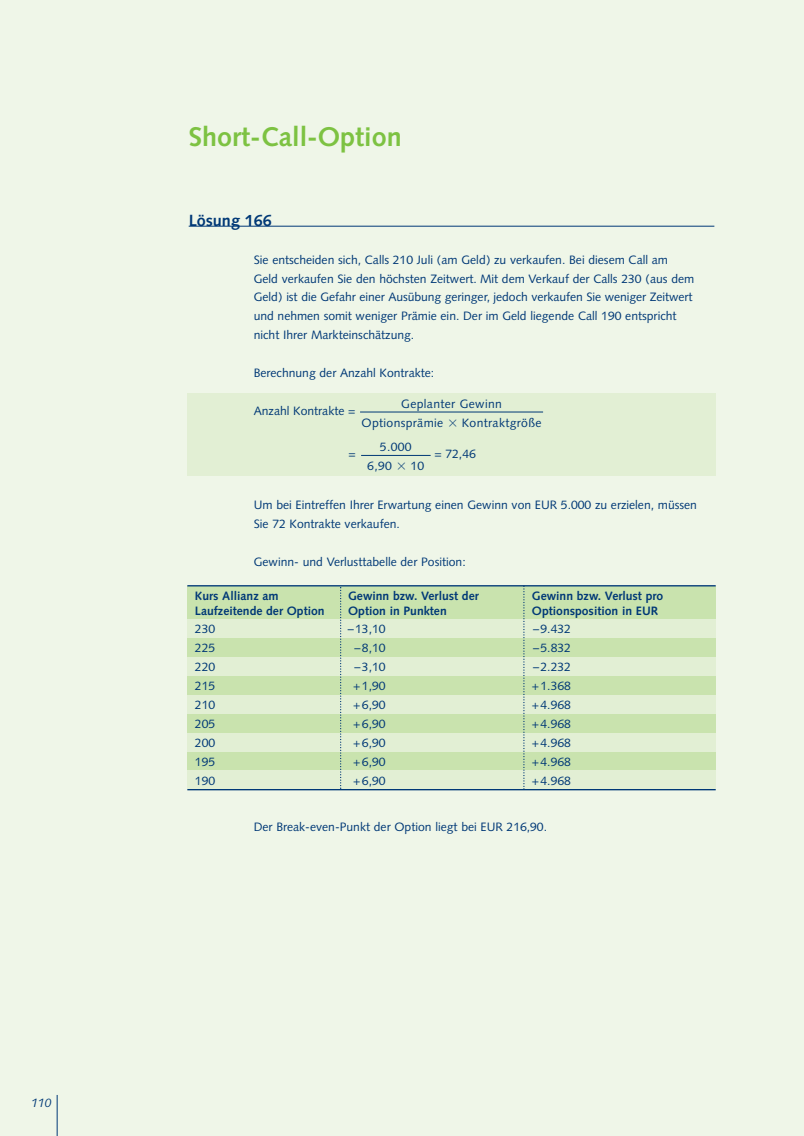
<style>
.page{position:relative;width:804px;height:1136px;background:#fff}
.page>*{position:absolute;margin:0;border:0;box-sizing:border-box;transform-origin:0 0}
.t1{font:700 27px "Syntax";color:#7dc242}
.t2{font:700 16.2px "Syntax";color:#003876}
.t3{font:12.15px/18.9px "Syntax";color:#003876}
.t4{font:700 12.15px "Syntax";color:#003876}
.t5{font:12.15px/18.9px "Syntax";letter-spacing:.03em;color:#003876;text-align:center}
.t6{font:italic 12.15px "Syntax";color:#003876}
.s1{font-family:"Mathematical Pi One"}
</style>
<div class="page">
<div style="left:0;top:0;width:803px;height:1135px;background:#eff6e8"></div>
<div style="left:187px;top:394px;width:528px;height:82px;background:#e2efd4"></div>
<hr style="left:189px;top:226px;width:525px;height:1px;background:#003876">
<div style="left:187px;top:586px;width:528px;height:201px;background:#c9e3ae"></div>
<div style="left:187px;top:619px;width:528px;height:19px;background:#e2efd4"></div>
<div style="left:187px;top:657px;width:528px;height:19px;background:#e2efd4"></div>
<div style="left:187px;top:695px;width:528px;height:18px;background:#e2efd4"></div>
<div style="left:187px;top:732px;width:528px;height:19px;background:#e2efd4"></div>
<div style="left:187px;top:770px;width:528px;height:19px;background:#e2efd4"></div>
<hr style="left:187px;top:789px;width:528px;height:1px;background:#003876">
<hr style="left:187px;top:585px;width:528px;height:1px;background:#003876">
<svg style="left:340px;top:587px;width:1px;height:202px"></svg>
<svg style="left:523px;top:585px;width:1px;height:204px"></svg>
<hr style="left:360px;top:411px;width:183px;height:1px;background:#003876">
<hr style="left:361px;top:455px;width:69px;height:1px;background:#003876">
<hr style="left:57px;top:1094px;width:1px;height:41px;background:#003876">
<p class="t6" style="left:31px;top:1097px;width:22px">110</p>
<h1 class="t1" style="left:189px;top:124px;width:214px">Short-Call-Option</h1>
<h2 class="t2" style="left:189px;top:213px;width:85px">Lösung 166</h2>
<p class="t3" style="left:254px;top:251px;width:442px">Sie entscheiden sich, Calls 210 Juli (am Geld) zu verkaufen. Bei diesem Call am Geld verkaufen Sie den höchsten Zeitwert. Mit dem Verkauf der Calls 230 (aus dem Geld) ist die Gefahr einer Ausübung geringer, jedoch verkaufen Sie weniger Zeitwert und nehmen somit weniger Prämie ein. Der im Geld liegende Call 190 entspricht nicht Ihrer Markteinschätzung.</p>
<p class="t3" style="left:254px;top:364px;width:182px">Berechnung der Anzahl Kontrakte:</p>
<p class="t5" style="left:361px;top:395px;width:181px">Geplanter Gewinn<br>Optionsprämie <span class="s1">-</span> Kontraktgröße</p>
<p class="t3" style="left:367px;top:438px;width:59px;text-align:center">5.000<br>6,90 <span class="s1">-</span> 10</p>
<p class="t3" style="left:254px;top:402px;width:103px">Anzahl Kontrakte =</p>
<p class="t3" style="left:348px;top:445px;width:9px">=</p>
<p class="t3" style="left:434px;top:445px;width:43px">= 72,46</p>
<p class="t3" style="left:254px;top:497px;width:445px">Um bei Eintreffen Ihrer Erwartung einen Gewinn von EUR 5.000 zu erzielen, müssen<br>Sie 72 Kontrakte verkaufen.</p>
<p class="t3" style="left:254px;top:553px;width:213px">Gewinn- und Verlusttabelle der Position:</p>
<p class="t4" style="left:195px;top:590px;width:85px">Kurs Allianz am</p>
<p class="t4" style="left:348px;top:590px;width:132px">Gewinn bzw. Verlust der</p>
<p class="t4" style="left:532px;top:590px;width:133px">Gewinn bzw. Verlust pro</p>
<p class="t4" style="left:195px;top:605px;width:131px">Laufzeitende der Option</p>
<p class="t4" style="left:348px;top:605px;width:100px">Option in Punkten</p>
<p class="t4" style="left:532px;top:605px;width:128px">Optionsposition in EUR</p>
<p class="t3" style="left:195px;top:621px;width:22px">230</p>
<p class="t3" style="left:348px;top:621px;width:39px">–13,10</p>
<p class="t3" style="left:533px;top:621px;width:39px">–9.432</p>
<p class="t3" style="left:195px;top:639px;width:22px">225</p>
<p class="t3" style="left:354px;top:639px;width:33px">–8,10</p>
<p class="t3" style="left:533px;top:639px;width:39px">–5.832</p>
<p class="t3" style="left:195px;top:658px;width:22px">220</p>
<p class="t3" style="left:354px;top:658px;width:33px">–3,10</p>
<p class="t3" style="left:533px;top:658px;width:39px">–2.232</p>
<p class="t3" style="left:195px;top:677px;width:22px">215</p>
<p class="t3" style="left:353px;top:677px;width:34px">+1,90</p>
<p class="t3" style="left:532px;top:677px;width:41px">+1.368</p>
<p class="t3" style="left:195px;top:696px;width:22px">210</p>
<p class="t3" style="left:353px;top:696px;width:34px">+6,90</p>
<p class="t3" style="left:532px;top:696px;width:41px">+4.968</p>
<p class="t3" style="left:195px;top:715px;width:22px">205</p>
<p class="t3" style="left:353px;top:715px;width:34px">+6,90</p>
<p class="t3" style="left:532px;top:715px;width:41px">+4.968</p>
<p class="t3" style="left:195px;top:734px;width:22px">200</p>
<p class="t3" style="left:353px;top:734px;width:34px">+6,90</p>
<p class="t3" style="left:532px;top:734px;width:41px">+4.968</p>
<p class="t3" style="left:195px;top:753px;width:22px">195</p>
<p class="t3" style="left:353px;top:753px;width:34px">+6,90</p>
<p class="t3" style="left:532px;top:753px;width:41px">+4.968</p>
<p class="t3" style="left:195px;top:772px;width:22px">190</p>
<p class="t3" style="left:353px;top:772px;width:34px">+6,90</p>
<p class="t3" style="left:532px;top:772px;width:41px">+4.968</p>
<p class="t3" style="left:254px;top:818px;width:295px">Der Break-even-Punkt der Option liegt bei EUR 216,90.</p>
</div>
